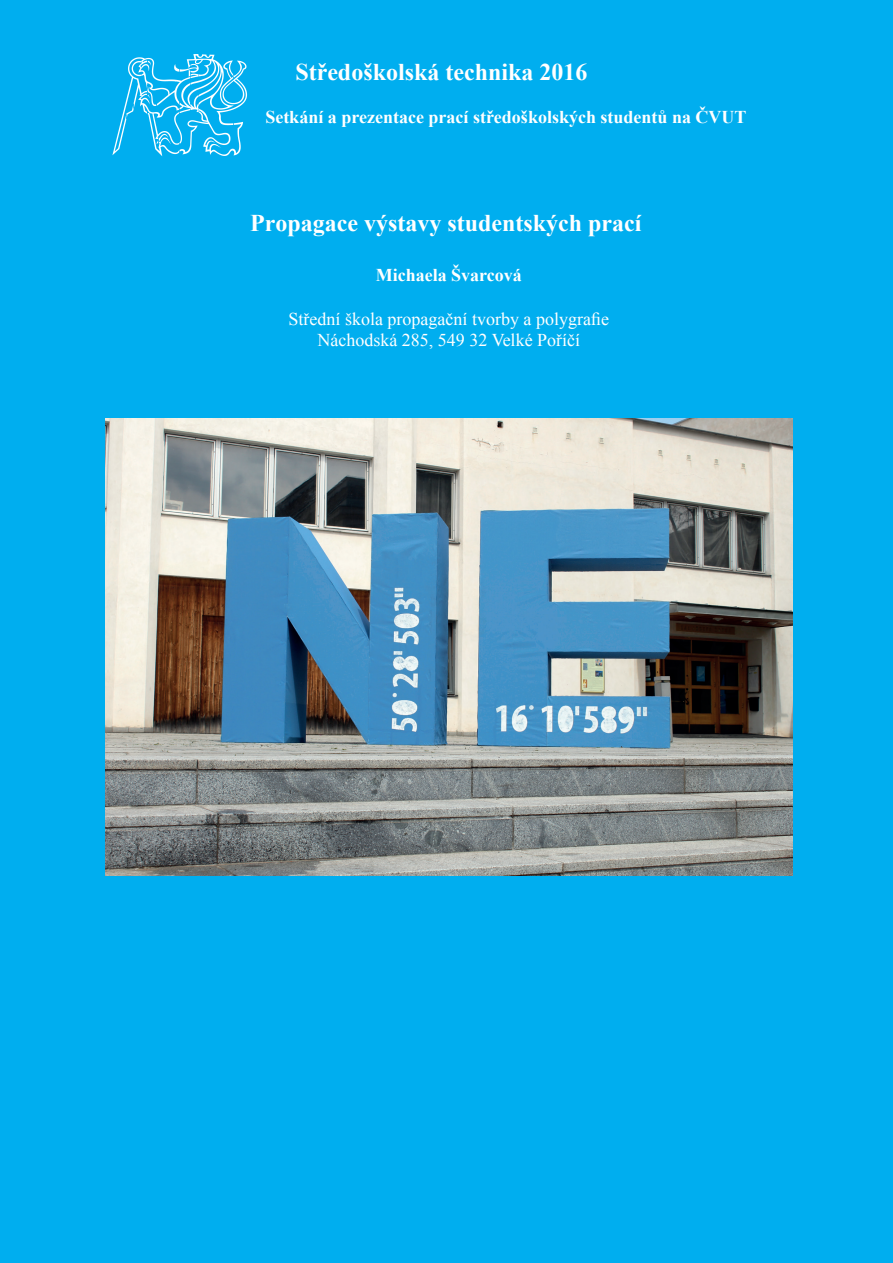
<style>
.page{position:relative;width:893px;height:1263px;background:#00aeef}
.page>*{position:absolute;margin:0;border:0;box-sizing:border-box;transform-origin:0 0}
.t1{font:700 24px "Times New Roman";color:#fff}
.t2{font:700 18px "Times New Roman";color:#fff}
.t3{font:18px/21.6px "Times New Roman";color:#fff;text-align:center}
</style>
<div class="page">
<svg style="left:112px;top:54px;width:135px;height:102px;background:#2dbcf1"></svg>
<img style="left:106px;top:418px;width:686px;height:458px">
<h1 class="t1" style="left:295px;top:55px;width:294px">Středoškolská technika 2016</h1>
<p class="t2" style="left:265px;top:105px;width:483px">Setkání a prezentace prací středoškolských studentů na ČVUT</p>
<h1 class="t1" style="left:250px;top:206px;width:393px">Propagace výstavy studentských prací</h1>
<p class="t2" style="left:376px;top:263px;width:148px">Michaela Švarcová</p>
<p class="t3" style="left:289px;top:307px;width:322px">Střední škola propagační tvorby a polygrafie<br>Náchodská 285, 549 32 Velké Poříčí</p>
</div>
